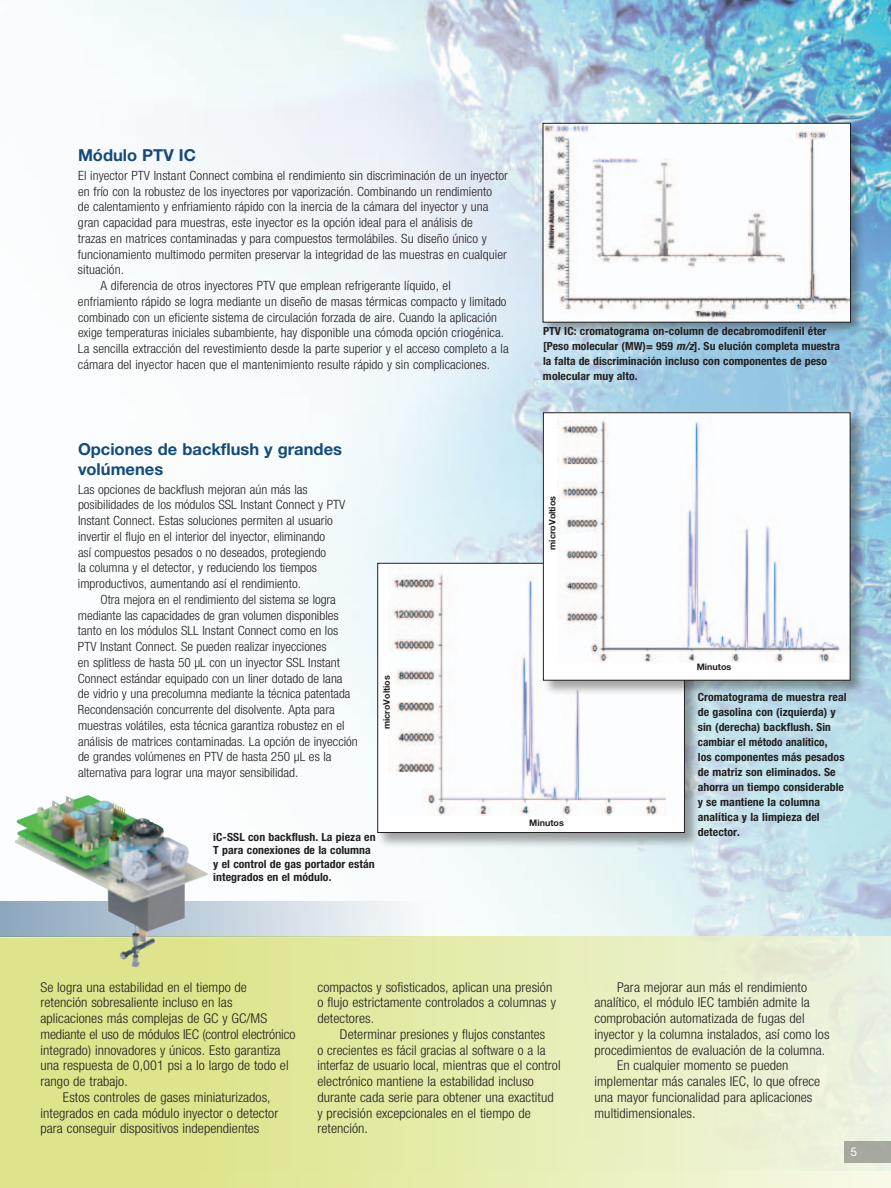
<style>
.page{position:relative;width:891px;height:1188px;background:#fff}
.page>*{position:absolute;margin:0;border:0;box-sizing:border-box;transform-origin:0 0}
.t1{font:700 16.5px/19.5px "Helvetica Neue LT Std";color:#144a7c}
.t2{font:300 condensed 13.5px/15.8px "Helvetica Neue LT Std";letter-spacing:.005em;color:#231f20;scale:1.05 1}
.t3{font:300 condensed 12.75px/15.8px "Helvetica Neue LT Std";letter-spacing:.005em;color:#231f20;scale:1.05 1}
.t4{font:300 condensed 12.75px/15.8px "Helvetica Neue LT Std";letter-spacing:.005em;color:#231f20}
.t5{font:300 condensed 12.75px "Helvetica Neue LT Std";letter-spacing:.005em;color:#231f20;scale:1.04 1}
.t6{font:12px "Helvetica Neue LT Std";color:#fff}
.t7{font:700 condensed 11.25px/15px "Helvetica Neue LT Std";letter-spacing:.005em;color:#231f20;scale:1.05 1}
.t8{font:700 9px "Helvetica Neue LT Std";color:#231f20}
.s1{font-style:italic}
</style>
<div class="page">
<img style="left:93px;top:0;width:798px;height:937px">
<div style="left:0;top:937px;width:891px;height:251px;background:linear-gradient(to right,#dbe27b,#eef3df)"></div>
<div style="left:844px;top:1142px;width:47px;height:21px;background:#a7a99e"></div>
<div style="left:541px;top:121px;width:324px;height:215px;background:#231f20;opacity:.4"></div>
<img style="left:545px;top:125px;width:304px;height:195px">
<div style="left:543px;top:123px;width:308px;height:199px;border:1px solid #231f20"></div>
<svg style="left:0;top:901px;width:437px;height:36px"></svg>
<div style="left:377px;top:562px;width:324px;height:286px;background:#231f20;opacity:.4"></div>
<div style="left:378px;top:563px;width:306px;height:269px;background:#fff"></div>
<img style="left:389px;top:569px;width:277px;height:247px">
<div style="left:377px;top:563px;width:308px;height:270px;border:1px solid #231f20"></div>
<div style="left:542px;top:412px;width:324px;height:284px;background:#231f20;opacity:.4"></div>
<div style="left:543px;top:413px;width:307px;height:267px;background:#fff"></div>
<img style="left:558px;top:420px;width:290px;height:242px">
<div style="left:543px;top:412px;width:307px;height:269px;border:1px solid #231f20"></div>
<img style="left:592px;top:158px;width:194px;height:109px">
<img style="left:15px;top:795px;width:193px;height:172px">
<p class="t1" style="left:78px;top:145px;width:119px">Módulo PTV IC</p>
<p class="t3" style="left:78px;top:167px;width:411px">El inyector PTV Instant Connect combina el rendimiento sin discriminación de un inyector</p>
<p class="t3" style="left:78px;top:183px;width:396px">en frío con la robustez de los inyectores por vaporización. Combinando un rendimiento</p>
<p class="t5" style="left:78px;top:200px;width:396px">de calentamiento y enfriamiento rápido con la inercia de la cámara del inyector y una</p>
<p class="t3" style="left:78px;top:215px;width:377px">gran capacidad para muestras, este inyector es la opción ideal para el análisis de</p>
<p class="t3" style="left:78px;top:230px;width:391px">trazas en matrices contaminadas y para compuestos termolábiles. Su diseño único y</p>
<p class="t3" style="left:78px;top:246px;width:410px">funcionamiento multimodo permiten preservar la integridad de las muestras en cualquier</p>
<p class="t3" style="left:78px;top:262px;width:45px">situación.</p>
<p class="t3" style="left:101px;top:278px;width:335px">A diferencia de otros inyectores PTV que emplean refrigerante líquido, el</p>
<p class="t3" style="left:78px;top:293px;width:410px">enfriamiento rápido se logra mediante un diseño de masas térmicas compacto y limitado</p>
<p class="t4" style="left:78px;top:309px;width:420px">combinado con un eficiente sistema de circulación forzada de aire. Cuando la aplicación</p>
<p class="t4" style="left:78px;top:325px;width:428px">exige temperaturas iniciales subambiente, hay disponible una cómoda opción criogénica.</p>
<p class="t3" style="left:78px;top:341px;width:412px">La sencilla extracción del revestimiento desde la parte superior y el acceso completo a la</p>
<p class="t3" style="left:78px;top:356px;width:394px">cámara del inyector hacen que el mantenimiento resulte rápido y sin complicaciones.</p>
<p class="t7" style="left:543px;top:324px;width:285px">PTV IC: cromatograma on-column de decabromodifenil éter [Peso molecular (MW)= 959 <span class="s1">m/z</span>]. Su elución completa muestra la falta de discriminación incluso con componentes de peso molecular muy alto.</p>
<p class="t1" style="left:78px;top:439px;width:266px">Opciones de backflush y grandes volúmenes</p>
<p class="t3" style="left:78px;top:481px;width:256px">Las opciones de backflush mejoran aún más las posibilidades de los módulos SSL Instant Connect y PTV Instant Connect. Estas soluciones permiten al usuario invertir el flujo en el interior del inyector, eliminando<br>así compuestos pesados o no deseados, protegiendo<br>la columna y el detector, y reduciendo los tiempos improductivos, aumentando así el rendimiento.</p>
<p class="t4" style="left:78px;top:591px;width:281px;text-indent:23px">Otra mejora en el rendimiento del sistema se logra mediante las capacidades de gran volumen disponibles tanto en los módulos SLL Instant Connect como en los PTV Instant Connect. Se pueden realizar inyecciones<br>en splitless de hasta 50 µL con un inyector SSL Instant Connect estándar equipado con un liner dotado de lana<br>de vidrio y una precolumna mediante la técnica patentada Recondensación concurrente del disolvente. Apta para muestras volátiles, esta técnica garantiza robustez en el análisis de matrices contaminadas. La opción de inyección de grandes volúmenes en PTV de hasta 250 µL es la alternativa para lograr una mayor sensibilidad.</p>
<p class="t8" style="left:381px;top:729px;width:55px;rotate:-90deg">microVoltios</p>
<p class="t7" style="left:213px;top:830px;width:156px;line-height:13.5px">iC-SSL con backflush. La pieza en<br>T para conexiones de la columna y el control de gas portador están integrados en el módulo.</p>
<p class="t8" style="left:547px;top:550px;width:55px;rotate:-90deg">microVoltios</p>
<p class="t8" style="left:529px;top:817px;width:36px">Minutos</p>
<p class="t8" style="left:697px;top:661px;width:36px">Minutos</p>
<p class="t7" style="left:698px;top:689px;width:143px">Cromatograma de muestra real de gasolina con (izquierda) y sin (derecha) backflush. Sin cambiar el método analítico,<br>los componentes más pesados de matriz son eliminados. Se ahorra un tiempo considerable y se mantiene la columna analítica y la limpieza del detector.</p>
<p class="t2" style="left:40px;top:979px;width:198px">Se logra una estabilidad en el tiempo de</p>
<p class="t2" style="left:40px;top:995px;width:184px">retención sobresaliente incluso en las</p>
<p class="t2" style="left:40px;top:1010px;width:217px">aplicaciones más complejas de GC y GC/MS</p>
<p class="t2" style="left:40px;top:1026px;width:244px">mediante el uso de módulos IEC (control electrónico</p>
<p class="t2" style="left:40px;top:1042px;width:230px">integrado) innovadores y únicos. Esto garantiza</p>
<p class="t2" style="left:41px;top:1058px;width:238px">una respuesta de 0,001 psi a lo largo de todo el</p>
<p class="t2" style="left:41px;top:1073px;width:85px">rango de trabajo.</p>
<p class="t2" style="left:63px;top:1089px;width:199px">Estos controles de gases miniaturizados,</p>
<p class="t2" style="left:41px;top:1105px;width:228px">integrados en cada módulo inyector o detector</p>
<p class="t2" style="left:41px;top:1121px;width:210px">para conseguir dispositivos independientes</p>
<p class="t2" style="left:317px;top:979px;width:229px">compactos y sofisticados, aplican una presión o flujo estrictamente controlados a columnas y detectores.</p>
<p class="t2" style="left:317px;top:1026px;width:233px;text-indent:22px">Determinar presiones y flujos constantes<br>o crecientes es fácil gracias al software o a la interfaz de usuario local, mientras que el control electrónico mantiene la estabilidad incluso durante cada serie para obtener una exactitud y precisión excepcionales en el tiempo de retención.</p>
<p class="t2" style="left:617px;top:979px;width:183px">Para mejorar aun más el rendimiento</p>
<p class="t2" style="left:595px;top:995px;width:207px">analítico, el módulo IEC también admite la</p>
<p class="t2" style="left:595px;top:1010px;width:202px">comprobación automatizada de fugas del</p>
<p class="t2" style="left:595px;top:1026px;width:225px">inyector y la columna instalados, así como los</p>
<p class="t2" style="left:595px;top:1042px;width:221px">procedimientos de evaluación de la columna.</p>
<p class="t2" style="left:617px;top:1058px;width:165px">En cualquier momento se pueden</p>
<p class="t2" style="left:595px;top:1073px;width:217px">implementar más canales IEC, lo que ofrece</p>
<p class="t2" style="left:595px;top:1089px;width:209px">una mayor funcionalidad para aplicaciones</p>
<p class="t2" style="left:595px;top:1105px;width:98px">multidimensionales.</p>
<p class="t6" style="left:850px;top:1145px;width:8px">5</p>
</div>
